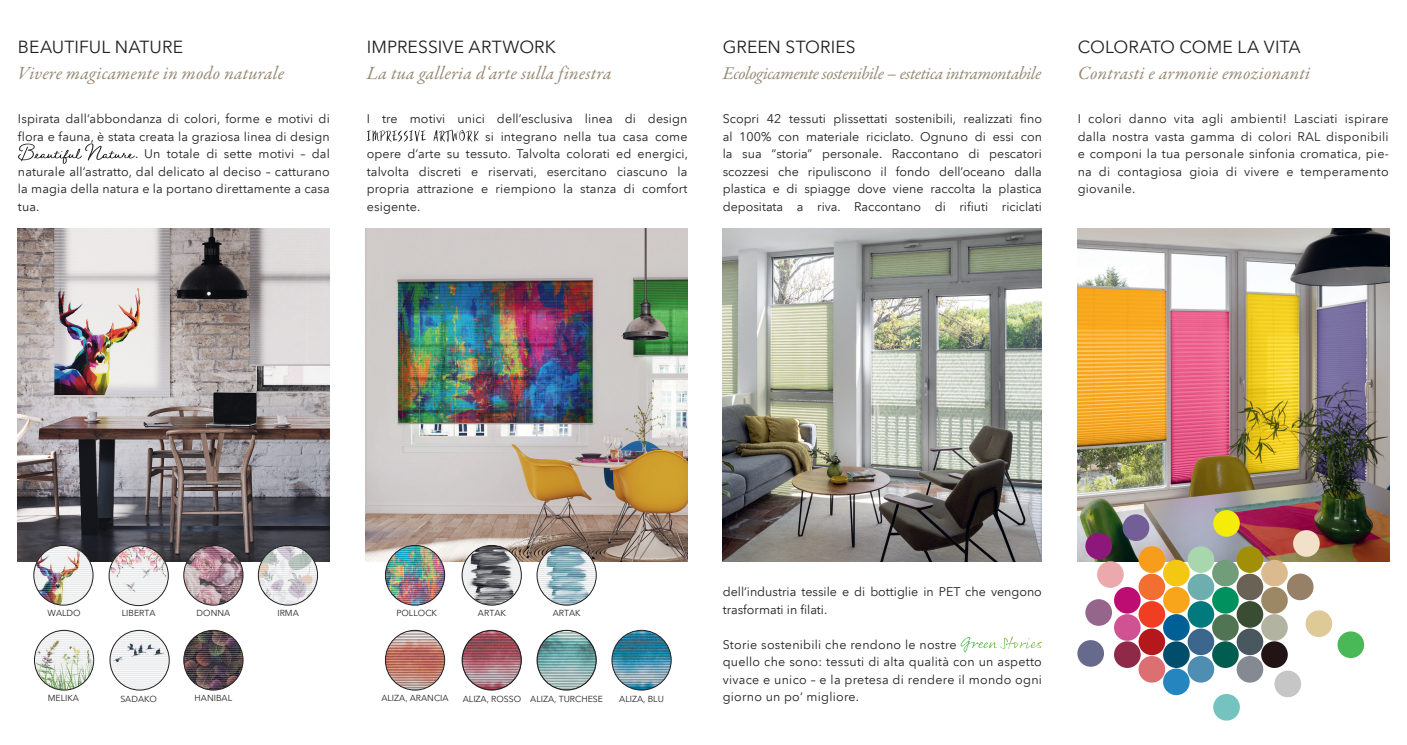
<style>
.page{position:relative;width:1407px;height:745px;background:#fff}
.page>*{position:absolute;margin:0;border:0;box-sizing:border-box;transform-origin:0 0}
.t1{font:italic 18.75px "Garamond Premr Pro";letter-spacing:.01em;color:#998a75}
.t2{font:italic 18.12px "Garamond Premr Pro";letter-spacing:-.025em;color:#998a75}
.t3{font:17.5px "Avenir Next LT Com";letter-spacing:.005em;color:#231f20}
.t4{font:12.5px/17.5px "Avenir Next LT Com";letter-spacing:.01em;color:#231f20;text-align:justify}
.t5{font:8.75px "Avenir Next LT Com";color:#231f20}
</style>
<div class="page">
<img style="left:723px;top:228px;width:319px;height:332px">
<img style="left:365px;top:228px;width:322px;height:332px">
<img style="left:18px;top:228px;width:312px;height:332px">
<img style="left:1077px;top:228px;width:312px;height:332px">
<svg style="left:18px;top:143px;width:117px;height:21px"></svg>
<svg style="left:367px;top:130px;width:112px;height:12px"></svg>
<svg style="left:960px;top:636px;width:58px;height:16px"></svg>
<div style="left:1085px;top:532px;width:27px;height:27px;background:#8e177c;border-radius:50%"></div>
<div style="left:1213px;top:509px;width:27px;height:27px;background:#f5ec09;border-radius:50%"></div>
<div style="left:1236px;top:546px;width:27px;height:26px;background:#a19007;border-radius:50%"></div>
<div style="left:1236px;top:573px;width:27px;height:27px;background:#6b6256;border-radius:50%"></div>
<div style="left:1236px;top:600px;width:27px;height:27px;background:#394d33;border-radius:50%"></div>
<div style="left:1236px;top:628px;width:27px;height:26px;background:#49585f;border-radius:50%"></div>
<div style="left:1236px;top:655px;width:27px;height:27px;background:#848992;border-radius:50%"></div>
<div style="left:1212px;top:559px;width:26px;height:27px;background:#729d7a;border-radius:50%"></div>
<div style="left:1212px;top:586px;width:26px;height:27px;background:#00915f;border-radius:50%"></div>
<div style="left:1212px;top:613px;width:26px;height:27px;background:#517452;border-radius:50%"></div>
<div style="left:1212px;top:641px;width:26px;height:26px;background:#005d4f;border-radius:50%"></div>
<div style="left:1213px;top:693px;width:27px;height:27px;background:#74c3bf;border-radius:50%"></div>
<div style="left:1187px;top:546px;width:27px;height:26px;background:#a8d7ae;border-radius:50%"></div>
<div style="left:1187px;top:573px;width:27px;height:27px;background:#6faeaf;border-radius:50%"></div>
<div style="left:1187px;top:600px;width:27px;height:27px;background:#007a7c;border-radius:50%"></div>
<div style="left:1187px;top:628px;width:27px;height:26px;background:#3d668c;border-radius:50%"></div>
<div style="left:1187px;top:655px;width:27px;height:27px;background:#4f8db2;border-radius:50%"></div>
<div style="left:1293px;top:530px;width:26px;height:26px;background:#f1e1c9;border-radius:50%"></div>
<div style="left:1261px;top:559px;width:27px;height:27px;background:#dbba90;border-radius:50%"></div>
<div style="left:1261px;top:586px;width:27px;height:27px;background:#9d8866;border-radius:50%"></div>
<div style="left:1261px;top:613px;width:27px;height:27px;background:#b3b3a1;border-radius:50%"></div>
<div style="left:1261px;top:641px;width:27px;height:26px;background:#221315;border-radius:50%"></div>
<div style="left:1274px;top:670px;width:27px;height:26px;background:#c6c6c7;border-radius:50%"></div>
<div style="left:1305px;top:610px;width:27px;height:26px;background:#ddca97;border-radius:50%"></div>
<div style="left:1287px;top:573px;width:26px;height:27px;background:#968068;border-radius:50%"></div>
<div style="left:1337px;top:631px;width:27px;height:26px;background:#49b857;border-radius:50%"></div>
<div style="left:1163px;top:559px;width:26px;height:27px;background:#f3c712;border-radius:50%"></div>
<div style="left:1163px;top:586px;width:26px;height:27px;background:#f9a51b;border-radius:50%"></div>
<div style="left:1163px;top:613px;width:26px;height:27px;background:#006096;border-radius:50%"></div>
<div style="left:1163px;top:641px;width:26px;height:26px;background:#004d6c;border-radius:50%"></div>
<div style="left:1163px;top:668px;width:26px;height:26px;background:#2586bf;border-radius:50%"></div>
<div style="left:1138px;top:546px;width:27px;height:26px;background:#f89c1c;border-radius:50%"></div>
<div style="left:1138px;top:573px;width:27px;height:27px;background:#f36e31;border-radius:50%"></div>
<div style="left:1138px;top:600px;width:27px;height:27px;background:#ef3e22;border-radius:50%"></div>
<div style="left:1138px;top:628px;width:27px;height:26px;background:#b4181d;border-radius:50%"></div>
<div style="left:1138px;top:655px;width:27px;height:27px;background:#dc6f71;border-radius:50%"></div>
<div style="left:1097px;top:561px;width:26px;height:26px;background:#eba8ad;border-radius:50%"></div>
<div style="left:1085px;top:598px;width:27px;height:27px;background:#96658b;border-radius:50%"></div>
<div style="left:1122px;top:514px;width:27px;height:26px;background:#735f97;border-radius:50%"></div>
<div style="left:1114px;top:586px;width:26px;height:27px;background:#be0d72;border-radius:50%"></div>
<div style="left:1114px;top:613px;width:26px;height:27px;background:#d05293;border-radius:50%"></div>
<div style="left:1114px;top:641px;width:26px;height:26px;background:#8e2a47;border-radius:50%"></div>
<div style="left:1077px;top:639px;width:27px;height:27px;background:#676a8d;border-radius:50%"></div>
<img style="left:537px;top:545px;width:59px;height:59px;border-radius:29px">
<div style="left:537px;top:545px;width:59px;height:59px;border:1px solid #231f20;border-radius:50%"></div>
<img style="left:537px;top:630px;width:59px;height:59px;border-radius:30px">
<div style="left:537px;top:630px;width:59px;height:59px;border:1px solid #231f20;border-radius:50%"></div>
<img style="left:612px;top:630px;width:59px;height:59px;border-radius:30px">
<div style="left:612px;top:630px;width:59px;height:59px;border:1px solid #231f20;border-radius:50%"></div>
<img style="left:462px;top:545px;width:59px;height:59px;border-radius:30px">
<div style="left:462px;top:545px;width:59px;height:59px;border:1px solid #231f20;border-radius:50%"></div>
<img style="left:462px;top:630px;width:59px;height:59px;border-radius:30px">
<div style="left:462px;top:630px;width:59px;height:59px;border:1px solid #231f20;border-radius:50%"></div>
<img style="left:385px;top:545px;width:60px;height:59px;border-radius:29px">
<div style="left:385px;top:545px;width:60px;height:59px;border:1px solid #231f20;border-radius:50%"></div>
<img style="left:385px;top:630px;width:60px;height:59px;border-radius:30px">
<div style="left:385px;top:630px;width:60px;height:59px;border:1px solid #231f20;border-radius:50%"></div>
<img style="left:110px;top:630px;width:59px;height:59px;border-radius:29px">
<div style="left:110px;top:630px;width:59px;height:59px;border:1px solid #231f20;border-radius:50%"></div>
<img style="left:34px;top:630px;width:60px;height:59px;border-radius:29px">
<div style="left:34px;top:630px;width:60px;height:59px;border:1px solid #231f20;border-radius:50%"></div>
<img style="left:258px;top:545px;width:60px;height:59px;border-radius:29px">
<div style="left:258px;top:545px;width:60px;height:59px;border:1px solid #231f20;border-radius:50%"></div>
<img style="left:34px;top:545px;width:59px;height:59px;border-radius:29px">
<div style="left:34px;top:545px;width:59px;height:59px;border:1px solid #231f20;border-radius:50%"></div>
<img style="left:109px;top:545px;width:59px;height:60px;border-radius:29px">
<div style="left:109px;top:545px;width:59px;height:60px;border:1px solid #231f20;border-radius:50%"></div>
<img style="left:184px;top:545px;width:59px;height:59px;border-radius:29px">
<div style="left:184px;top:545px;width:59px;height:59px;border:1px solid #231f20;border-radius:50%"></div>
<img style="left:184px;top:630px;width:59px;height:59px;border-radius:29px">
<div style="left:184px;top:630px;width:59px;height:59px;border:1px solid #231f20;border-radius:50%"></div>
<h3 class="t3" style="left:18px;top:36px;width:167px">BEAUTIFUL NATURE</h3>
<h1 class="t1" style="left:18px;top:61px;width:268px">Vivere magicamente in modo naturale</h1>
<p class="t4" style="left:18px;top:110px;width:313px">Ispirata dall‘abbondanza di colori, forme e motivi di</p>
<p class="t4" style="left:18px;top:127px;width:313px">flora e fauna, è stata creata la graziosa linea di design</p>
<p class="t4" style="left:135px;top:145px;width:196px">. Un totale di sette motivi – dal</p>
<p class="t4" style="left:18px;top:162px;width:313px">naturale all‘astratto, dal delicato al deciso – catturano</p>
<p class="t4" style="left:18px;top:180px;width:313px">la magia della natura e la portano direttamente a casa</p>
<p class="t4" style="left:18px;top:197px;width:23px">tua.</p>
<h3 class="t3" style="left:367px;top:36px;width:191px">IMPRESSIVE ARTWORK</h3>
<h1 class="t1" style="left:367px;top:61px;width:246px">La tua galleria d‘arte sulla finestra</h1>
<p class="t4" style="left:367px;top:110px;width:322px">I tre motivi unici dell’esclusiva linea di design</p>
<p class="t4" style="left:485px;top:127px;width:204px">si integrano nella tua casa come</p>
<p class="t4" style="left:367px;top:145px;width:323px">opere d‘arte su tessuto. Talvolta colorati ed energici,</p>
<p class="t4" style="left:367px;top:162px;width:322px">talvolta discreti e riservati, esercitano ciascuno la</p>
<p class="t4" style="left:367px;top:180px;width:322px">propria attrazione e riempiono la stanza di comfort</p>
<p class="t4" style="left:367px;top:197px;width:55px">esigente.</p>
<h3 class="t3" style="left:723px;top:36px;width:134px">GREEN STORIES</h3>
<h2 class="t2" style="left:723px;top:62px;width:320px">Ecologicamente sostenibile – estetica intramontabile</h2>
<p class="t4" style="left:723px;top:110px;width:321px">Scopri 42 tessuti plissettati sostenibili, realizzati fino al 100% con materiale riciclato. Ognuno di essi con la sua “storia” personale. Raccontano di pescatori scozzesi che ripuliscono il fondo dell’oceano dalla plastica e di spiagge dove viene raccolta la plastica depositata a riva. Raccontano di rifiuti riciclati</p>
<h3 class="t3" style="left:1078px;top:36px;width:224px">COLORATO COME LA VITA</h3>
<h1 class="t1" style="left:1078px;top:61px;width:234px">Contrasti e armonie emozionanti</h1>
<p class="t4" style="left:1077px;top:110px;width:313px">I colori danno vita agli ambienti! Lasciati ispirare dalla nostra vasta gamma di colori RAL disponibili e componi la tua personale sinfonia cromatica, pie&shy;na di contagiosa gioia di vivere e temperamento giovanile.</p>
<p class="t5" style="left:47px;top:607px;width:35px">WALDO</p>
<p class="t5" style="left:122px;top:607px;width:35px">LIBERTA</p>
<p class="t5" style="left:197px;top:607px;width:35px">DONNA</p>
<p class="t5" style="left:277px;top:607px;width:23px">IRMA</p>
<p class="t5" style="left:48px;top:692px;width:33px">MELIKA</p>
<p class="t5" style="left:120px;top:692px;width:38px">SADAKO</p>
<p class="t5" style="left:195px;top:692px;width:39px">HANIBAL</p>
<p class="t5" style="left:396px;top:607px;width:42px">POLLOCK</p>
<p class="t5" style="left:478px;top:607px;width:29px">ARTAK</p>
<p class="t5" style="left:553px;top:607px;width:29px">ARTAK</p>
<p class="t5" style="left:381px;top:692px;width:69px">ALIZA, ARANCIA</p>
<p class="t5" style="left:463px;top:692px;width:60px">ALIZA, ROSSO</p>
<p class="t5" style="left:530px;top:692px;width:74px">ALIZA, TURCHESE</p>
<p class="t5" style="left:619px;top:692px;width:46px">ALIZA, BLU</p>
<p class="t4" style="left:723px;top:582px;width:321px">dell‘industria tessile e di bottiglie in PET che vengono trasformati in filati.</p>
<p class="t4" style="left:723px;top:635px;width:321px;text-align:left">Storie sostenibili che rendono le nostre<br>quello che sono: tessuti di alta qualità con un aspetto vivace e unico – e la pretesa di rendere il mondo ogni giorno un po‘ migliore.</p>
</div>
